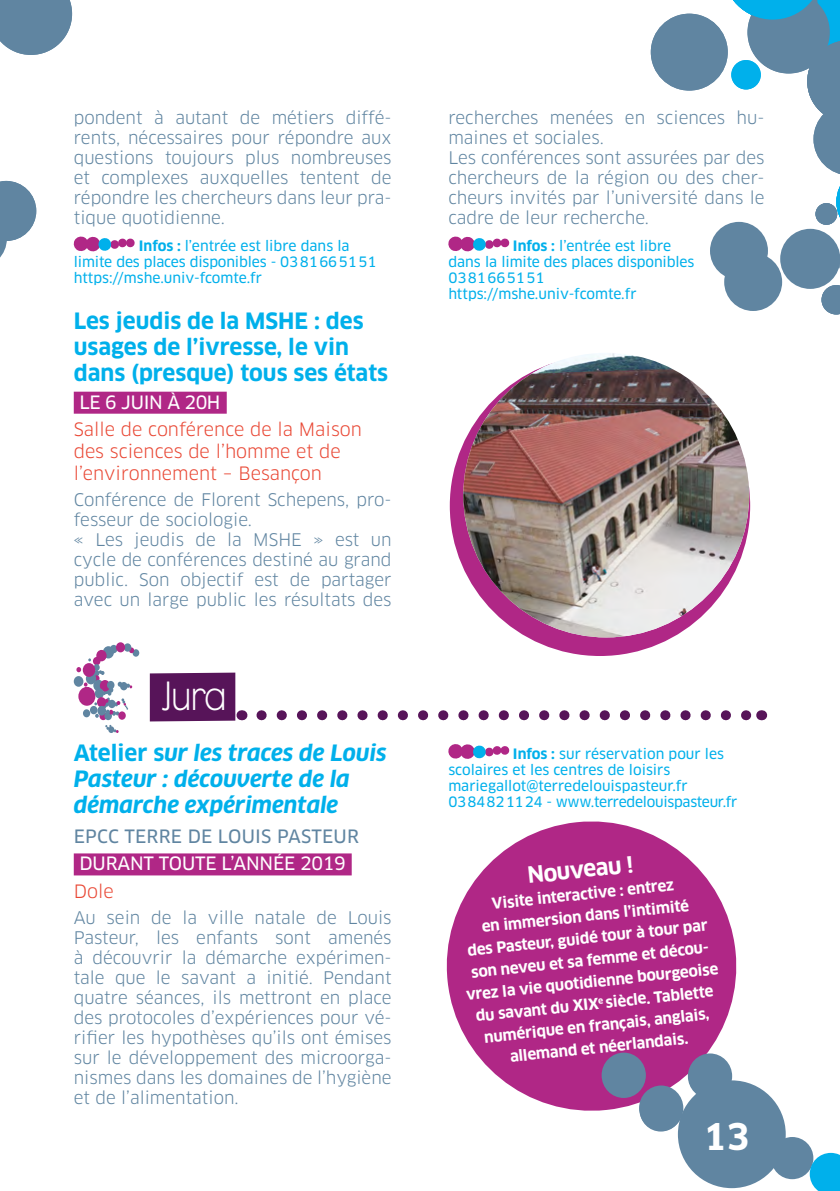
<style>
.page{position:relative;width:840px;height:1191px;background:#fff}
.page>*{position:absolute;margin:0;border:0;box-sizing:border-box;transform-origin:0 0}
.t1{font:300 42px "Eagle";color:#fff;scale:.9 1}
.t2{font:700 36px "Clan Pro";color:#fff}
.t3{font:700 22px/26px "Clan Pro";color:#00b0eb}
.t4{font:italic 700 22px/26px "Clan Pro";color:#00b0eb}
.t5{font:700 22px "Clan Pro";color:#fff}
.t6{font:18px/22px "Clan Pro";color:#e94734}
.t7{font:18px "Clan Pro News";letter-spacing:-.01em;color:#fff}
.t8{font:18px "Clan Pro News";letter-spacing:.01em;color:#6085a1}
.t9{font:17px/20px "Clan Pro";color:#6085a1;text-align:justify}
.t10{font:700 15px/22px "Clan Pro";color:#fff;text-align:center}
.t11{font:14px/16px "Clan Pro News";letter-spacing:-.005em;color:#00b0eb}
.s1{font-family:"Clan Pro";font-weight:700}
.s2{font-style:normal}
</style>
<div class="page">
<div style="left:677px;top:1080px;width:108px;height:108px;background:#6085a1;border-radius:50%"></div>
<div style="left:770px;top:1137px;width:42px;height:42px;background:#6085a1;border-radius:50%"></div>
<svg style="left:809px;top:1152px;width:30px;height:39px"></svg>
<svg style="left:639px;top:1089px;width:42px;height:42px"></svg>
<svg style="left:0;top:0;width:72px;height:55px;background:#7394ac"></svg>
<svg style="left:0;top:181px;width:36px;height:77px"></svg>
<div style="left:650px;top:14px;width:77px;height:77px;background:#6085a1;border-radius:50%"></div>
<div style="left:709px;top:222px;width:58px;height:58px;background:#6085a1;border-radius:50%"></div>
<svg style="left:722px;top:0;width:118px;height:314px"></svg>
<div style="left:815px;top:203px;width:21px;height:22px;background:#6085a1;border-radius:50%"></div>
<div style="left:730px;top:60px;width:30px;height:29px;background:#00b0eb;border-radius:50%"></div>
<div style="left:74px;top:392px;width:152px;height:22px;background:#b02786"></div>
<svg style="left:73px;top:236px;width:62px;height:16px"></svg>
<svg style="left:448px;top:236px;width:61px;height:16px"></svg>
<div style="left:449px;top:355px;width:300px;height:301px;background:#b02786;border-radius:50%"></div>
<img style="left:463px;top:353px;width:285px;height:284px;border-radius:143px">
<div style="left:150px;top:672px;width:85px;height:49px;background:#571459"></div>
<div style="left:132px;top:649px;width:7px;height:7px;background:#6085a1;border-radius:50%"></div>
<svg style="left:129px;top:647px;width:5px;height:6px"></svg>
<div style="left:124px;top:643px;width:7px;height:8px;background:#6085a1;border-radius:50%"></div>
<div style="left:93px;top:657px;width:7px;height:8px;background:#b02786;border-radius:50%"></div>
<div style="left:94px;top:664px;width:6px;height:7px;background:#6085a1;border-radius:50%"></div>
<svg style="left:105px;top:725px;width:14px;height:8px"></svg>
<svg style="left:84px;top:682px;width:3px;height:4px"></svg>
<svg style="left:76px;top:667px;width:5px;height:5px"></svg>
<div style="left:74px;top:676px;width:9px;height:11px;background:#6085a1;border-radius:50%"></div>
<div style="left:83px;top:709px;width:7px;height:8px;background:#6085a1;border-radius:50%"></div>
<svg style="left:94px;top:670px;width:38px;height:48px"></svg>
<div style="left:110px;top:645px;width:7px;height:8px;background:#6085a1;border-radius:50%"></div>
<div style="left:103px;top:646px;width:11px;height:12px;background:#6085a1;border-radius:50%"></div>
<div style="left:96px;top:650px;width:10px;height:11px;background:#b02786;border-radius:50%"></div>
<div style="left:93px;top:680px;width:11px;height:11px;background:#6085a1;border-radius:50%"></div>
<div style="left:86px;top:673px;width:10px;height:11px;background:#6085a1;border-radius:50%"></div>
<div style="left:78px;top:687px;width:17px;height:18px;background:#b02786;border-radius:50%"></div>
<div style="left:100px;top:680px;width:10px;height:11px;background:#b02786;border-radius:50%"></div>
<div style="left:107px;top:681px;width:7px;height:8px;background:#6085a1;border-radius:50%"></div>
<div style="left:83px;top:663px;width:12px;height:14px;background:#b02786;border-radius:50%"></div>
<div style="left:108px;top:726px;width:6px;height:7px;background:#6085a1;border-radius:50%"></div>
<div style="left:118px;top:711px;width:8px;height:8px;background:#b02786;border-radius:50%"></div>
<div style="left:108px;top:700px;width:8px;height:8px;background:#6085a1;border-radius:50%"></div>
<div style="left:90px;top:706px;width:7px;height:8px;background:#6085a1;border-radius:50%"></div>
<div style="left:116px;top:642px;width:9px;height:10px;background:#b02786;border-radius:50%"></div>
<div style="left:95px;top:688px;width:9px;height:10px;background:#6085a1;border-radius:50%"></div>
<div style="left:97px;top:697px;width:9px;height:10px;background:#b02786;border-radius:50%"></div>
<div style="left:97px;top:706px;width:9px;height:9px;background:#6085a1;border-radius:50%"></div>
<svg style="left:261px;top:710px;width:489px;height:10px"></svg>
<div style="left:74px;top:853px;width:277px;height:22px;background:#b02786"></div>
<svg style="left:448px;top:744px;width:61px;height:15px"></svg>
<svg style="left:446px;top:821px;width:297px;height:290px;fill:#b02786"></svg>
<div style="left:601px;top:1052px;width:44px;height:46px;background:#6085a1;border-radius:50%"></div>
<div style="left:638px;top:1085px;width:45px;height:45px;background:#6085a1;border-radius:50%"></div>
<div style="left:687px;top:1053px;width:44px;height:45px;background:#6085a1;border-radius:50%"></div>
<p class="t9" style="left:74px;top:108px;width:319px">pondent à autant de métiers diffé&shy;rents, nécessaires pour répondre aux questions toujours plus nombreuses et complexes auxquelles tentent de répondre les chercheurs dans leur pra&shy;tique quotidienne.</p>
<p class="t11" style="left:74px;top:238px;width:304px;text-indent:65px"><span class="s1">Infos :</span> l’entrée est libre dans la limite des places disponibles - 0381665151 https://mshe.univ-fcomte.fr</p>
<p class="t3" style="left:74px;top:308px;width:316px">Les jeudis de la MSHE : des usages de l’ivresse, le vin dans (presque) tous ses états</p>
<p class="t7" style="left:79px;top:391px;width:142px">LE 6 JUIN À 20H</p>
<p class="t6" style="left:74px;top:419px;width:289px">Salle de conférence de la Maison des sciences de l’homme et de l’environnement – Besançon</p>
<p class="t9" style="left:74px;top:490px;width:319px;text-align:left">Conférence de Florent Schepens, pro&shy;fesseur de sociologie.<br>« Les jeudis de la MSHE » est un cycle de conférences destiné au grand public. Son objectif est de partager avec un large public les résultats des</p>
<h1 class="t1" style="left:162px;top:670px;width:73px">Jura</h1>
<p class="t4" style="left:74px;top:740px;width:314px"><span class="s2">Atelier s</span>ur les traces de Louis<br>Pasteur : découverte de la démarche expérimentale</p>
<p class="t8" style="left:74px;top:826px;width:286px">EPCC TERRE DE LOUIS PASTEUR</p>
<p class="t7" style="left:79px;top:853px;width:267px">DURANT TOUTE L’ANNÉE 2019</p>
<p class="t6" style="left:74px;top:880px;width:41px">Dole</p>
<p class="t9" style="left:74px;top:907px;width:319px">Au sein de la ville natale de Louis Pasteur, les enfants sont amenés à découvrir la démarche expérimen&shy;tale que le savant a initié. Pendant quatre séances, ils mettront en place des protocoles d’expériences pour vé&shy;rifier les hypothèses qu’ils ont émises sur le développement des microorga&shy;nismes dans les domaines de l’hygiène et de l’alimentation.</p>
<p class="t9" style="left:448px;top:108px;width:317px;text-align:left">recherches menées en sciences hu&shy;maines et sociales.<br>Les conférences sont assurées par des chercheurs de la région ou des cher&shy;cheurs invités par l’université dans le cadre de leur recherche.</p>
<p class="t11" style="left:448px;top:238px;width:247px;text-indent:65px"><span class="s1">Infos :</span> l’entrée est libre dans la limite des places disponibles<br>0381665151 https://mshe.univ-fcomte.fr</p>
<p class="t11" style="left:448px;top:746px;width:290px;text-indent:65px"><span class="s1">Infos :</span> sur réservation pour les scolaires et les centres de loisirs mariegallot@terredelouispasteur.fr 0384821124 - www.terredelouispasteur.fr</p>
<p class="t5" style="left:526px;top:862px;width:108px;rotate:-6deg">Nouveau !</p>
<p class="t10" style="left:455px;top:896px;width:255px;rotate:-6deg">Visite interactive : entrez<br>en immersion dans l’intimité<br>des Pasteur, guidé tour à tour par son neveu et sa femme et décou&shy;vrez la vie quotidienne bourgeoise du savant du XIX<sup>e</sup> siècle. Tablette numérique en français, anglais, allemand et néerlandais.</p>
<h2 class="t2" style="left:703px;top:1115px;width:48px">13</h2>
</div>
